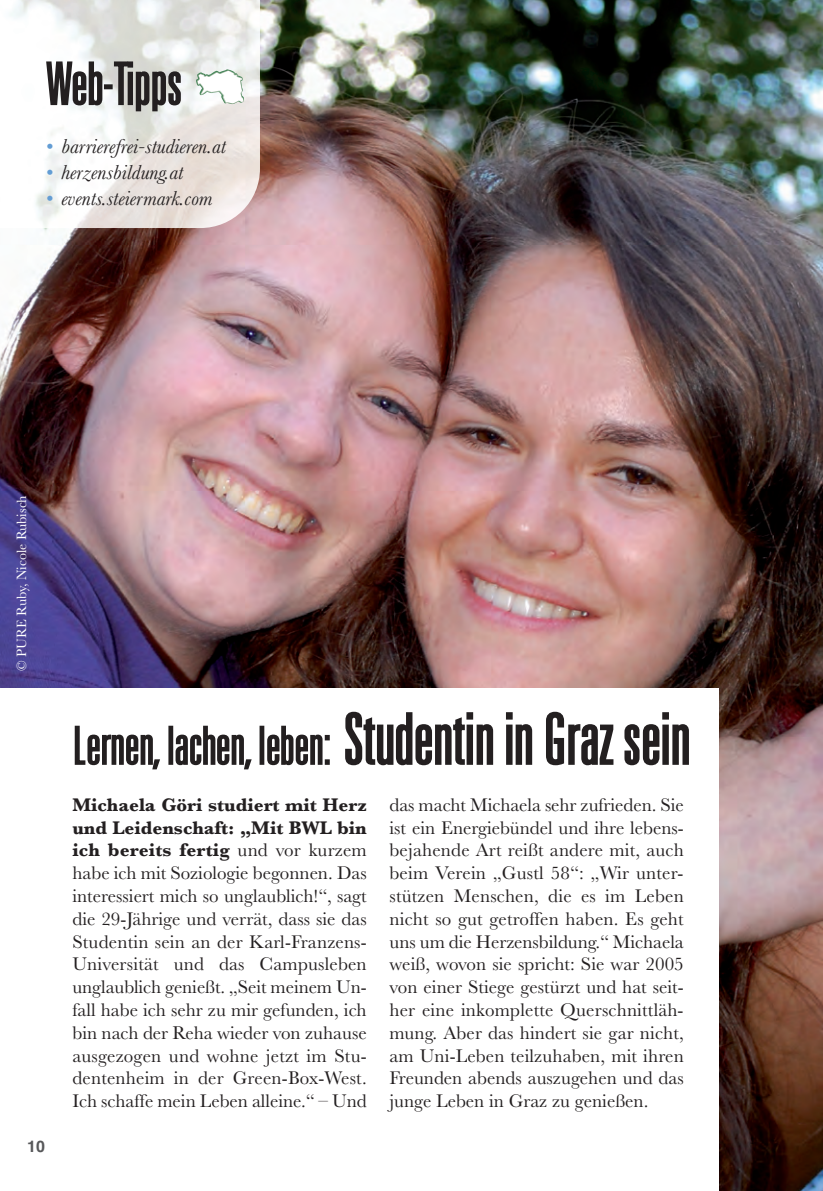
<style>
.page{position:relative;width:823px;height:1191px;background:#fff}
.page>*{position:absolute;margin:0;border:0;box-sizing:border-box;transform-origin:0 0}
.t1{font:300 ultra-condensed 58px "Univers";color:#231f20}
.t2{font:300 ultra-condensed 52px "Univers";color:#231f20}
.t3{font:italic 21px "Baskerville";color:#231f20}
.t4{font:19px/22.8px "Baskerville";color:#231f20;text-align:justify}
.t5{font:700 16px "Helvetica";color:#57585a}
.t6{font:14px "Baskerville";color:#fff}
.s1{color:#639dd4}
.s2{font-size:70px}
.s3{font-weight:700}
</style>
<div class="page">
<img style="left:0;top:0;width:822px;height:1191px">
<div style="left:0;top:688px;width:718px;height:503px;background:#fff"></div>
<img style="left:0;top:0;width:260px;height:228px">
<img style="left:196px;top:69px;width:48px;height:35px">
<h1 class="t1" style="left:46px;top:62px;width:137px">Web-Tipps</h1>
<p class="t3" style="left:45px;top:134px;width:182px"><span class="s1">•</span> barrierefrei-studieren.at</p>
<p class="t3" style="left:45px;top:160px;width:139px"><span class="s1">•</span> herzensbildung.at</p>
<p class="t3" style="left:45px;top:186px;width:168px"><span class="s1">•</span> events.steiermark.com</p>
<p class="t6" style="left:13px;top:671px;width:177px;rotate:-90deg">© PURE Ruby, Nicole Rubisch</p>
<h2 class="t2" style="left:73px;top:726px;width:618px">Lernen, lachen, leben: <span class="s2">Studentin in Graz sein</span></h2>
<p class="t4" style="left:72px;top:792px;width:296px"><span class="s3">Michaela Göri studiert mit Herz und Leidenschaft: „Mit BWL bin ich bereits fertig</span> und vor kurzem habe ich mit Soziologie begonnen. Das interessiert mich so unglaublich!“, sagt die 29-Jährige und verrät, dass sie das Studentin sein an der Karl-Franzens-Universität und das Campusleben unglaublich genießt. „Seit meinem Un&shy;fall habe ich sehr zu mir gefunden, ich bin nach der Reha wieder von zuhause ausgezogen und wohne jetzt im Stu&shy;dentenheim in der Green-Box-West.<br>Ich schaffe mein Leben alleine.“ – Und</p>
<p class="t4" style="left:389px;top:792px;width:296px">das macht Michaela sehr zufrieden. Sie ist ein Energiebündel und ihre lebens&shy;bejahende Art reißt andere mit, auch beim Verein „Gustl 58“: „Wir unter&shy;stützen Menschen, die es im Leben nicht so gut getroffen haben. Es geht uns um die Herzensbildung.“ Michaela weiß, wovon sie spricht: Sie war 2005 von einer Stiege gestürzt und hat seit&shy;her eine inkomplette Querschnittläh&shy;mung. Aber das hindert sie gar nicht, am Uni-Leben teilzuhaben, mit ihren Freunden abends auszugehen und das junge Leben in Graz zu genießen.</p>
<p class="t5" style="left:27px;top:1137px;width:19px">10</p>
</div>
